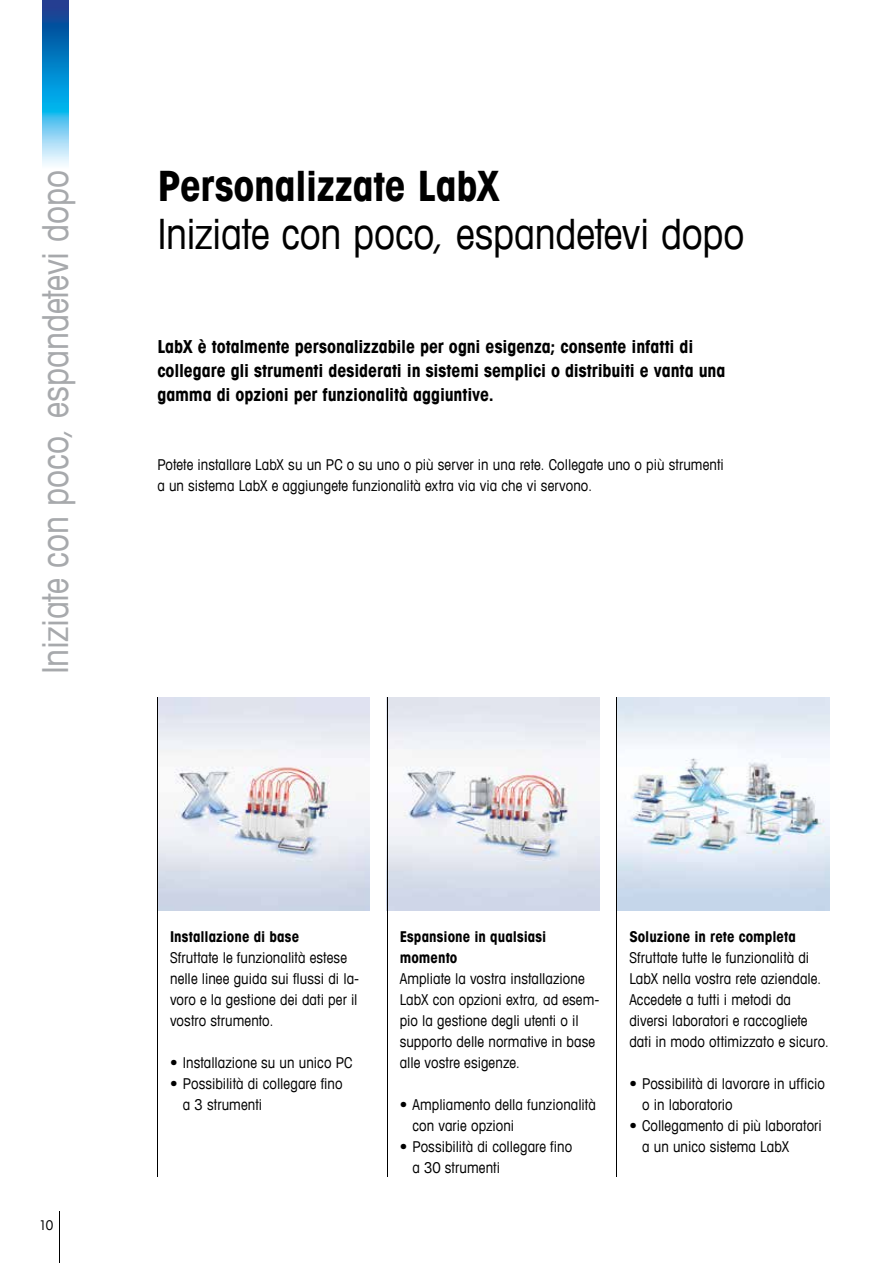
<style>
.page{position:relative;width:893px;height:1263px;background:#fff}
.page>*{position:absolute;margin:0;border:0;box-sizing:border-box;transform-origin:0 0}
.t1{font:condensed 42px "Avant Garde Com";letter-spacing:-.005em;color:#000}
.t2{font:700 condensed 42px "Avant Garde Com";letter-spacing:-.01em;color:#000}
.t3{font:condensed 36px "Avant Garde Com";letter-spacing:-.005em;color:#a7a9ac}
.t4{font:700 condensed 18px/24px "Avant Garde Com";letter-spacing:-.005em;color:#000}
.t5{font:condensed 15px/21px "Avant Garde Com";letter-spacing:.005em;color:#000}
.t6{font:700 condensed 15px/21px "Avant Garde Com";color:#000}
.t7{font:condensed 13.5px "Avant Garde Com";color:#000}
</style>
<div class="page">
<hr style="left:59px;top:1212px;width:1px;height:51px;background:#000">
<img style="left:43px;top:0;width:25px;height:166px">
<img style="left:158px;top:697px;width:212px;height:213px">
<img style="left:388px;top:697px;width:212px;height:213px">
<img style="left:618px;top:697px;width:211px;height:213px">
<hr style="left:617px;top:697px;width:1px;height:480px;background:#000">
<hr style="left:387px;top:697px;width:1px;height:480px;background:#000">
<hr style="left:157px;top:697px;width:1px;height:480px;background:#000">
<h2 class="t3" style="left:33px;top:674px;width:506px;rotate:-90deg">Iniziate con poco, espandetevi dopo</h2>
<h1 class="t2" style="left:157px;top:158px;width:344px">Personalizzate LabX</h1>
<h1 class="t1" style="left:157px;top:207px;width:589px">Iniziate con poco, espandetevi dopo</h1>
<p class="t4" style="left:157px;top:334px;width:570px">LabX è totalmente personalizzabile per ogni esigenza; consente infatti di collegare gli strumenti desiderati in sistemi semplici o distribuiti e vanta una gamma di opzioni per funzionalità aggiuntive.</p>
<p class="t5" style="left:157px;top:454px;width:568px">Potete installare LabX su un PC o su uno o più server in una rete. Collegate uno o più strumenti a un sistema LabX e aggiungete funzionalità extra via via che vi servono.</p>
<p class="t7" style="left:39px;top:1217px;width:16px">10</p>
<p class="t6" style="left:170px;top:926px;width:131px">Installazione di base</p>
<p class="t5" style="left:170px;top:947px;width:191px">Sfruttate le funzionalità estese nelle linee guida sui flussi di la&shy;voro e la gestione dei dati per il vostro strumento.</p>
<p class="t5" style="left:170px;top:1052px;width:184px">• Installazione su un unico PC</p>
<p class="t5" style="left:183px;top:1073px;width:161px;text-indent:-13px">• Possibilità di collegare fino a 3 strumenti</p>
<p class="t6" style="left:400px;top:926px;width:148px">Espansione in qualsiasi momento</p>
<p class="t5" style="left:400px;top:968px;width:201px">Ampliate la vostra installazione<br>LabX con opzioni extra, ad esem&shy;pio la gestione degli utenti o il supporto delle normative in base alle vostre esigenze.</p>
<p class="t5" style="left:412px;top:1094px;width:185px;text-indent:-13px">• Ampliamento della funzionalità con varie opzioni</p>
<p class="t5" style="left:412px;top:1136px;width:161px;text-indent:-13px">• Possibilità di collegare fino a 30 strumenti</p>
<p class="t6" style="left:629px;top:926px;width:168px">Soluzione in rete completa</p>
<p class="t5" style="left:629px;top:947px;width:201px">Sfruttate tutte le funzionalità di LabX nella vostra rete aziendale.<br>Accedete a tutti i metodi da diversi laboratori e raccogliete dati in modo ottimizzato e sicuro.</p>
<p class="t5" style="left:642px;top:1073px;width:184px;text-indent:-13px">• Possibilità di lavorare in ufficio o in laboratorio</p>
<p class="t5" style="left:642px;top:1115px;width:181px;text-indent:-13px">• Collegamento di più laboratori a un unico sistema LabX</p>
</div>
